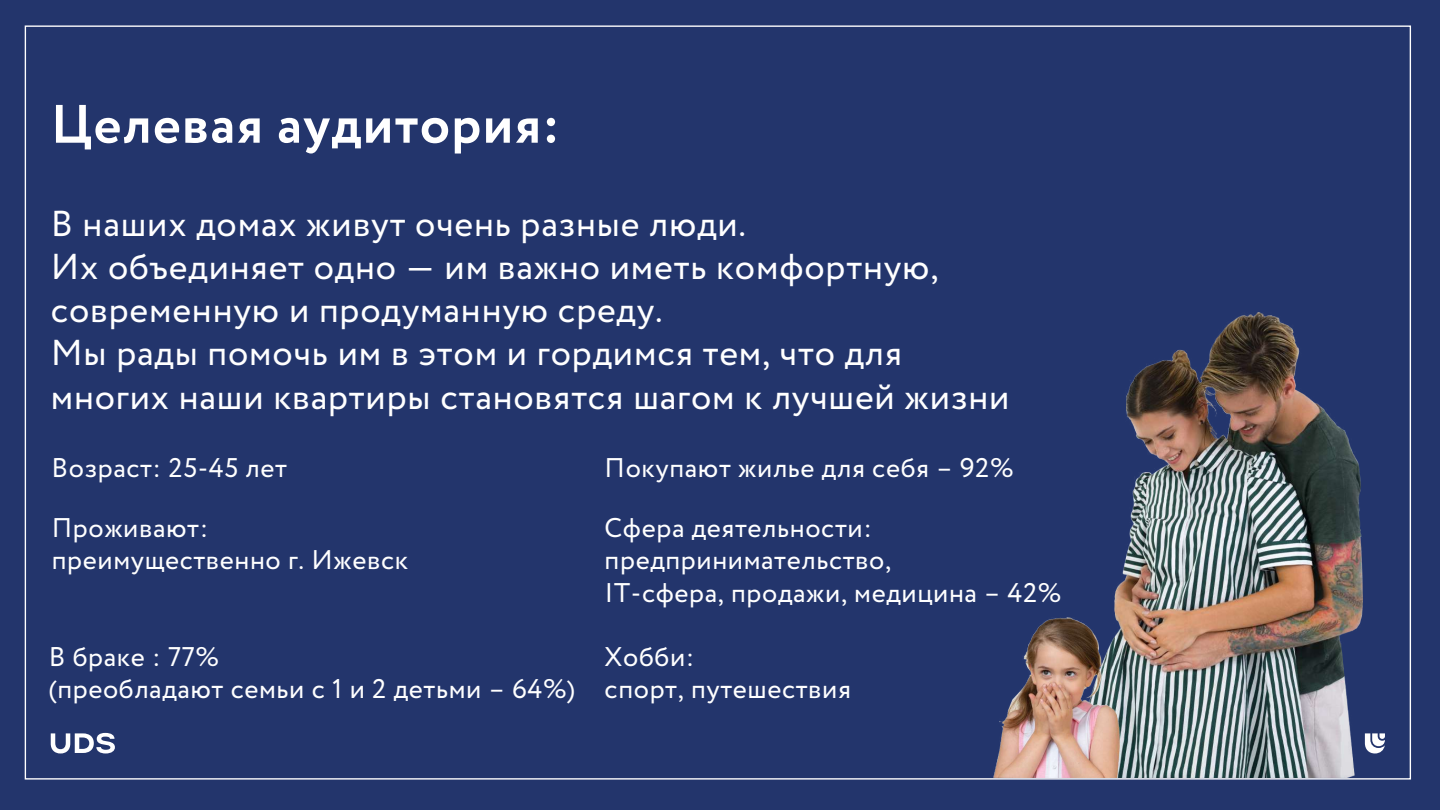
<style>
.page{position:relative;width:1440px;height:810px;background:#23356c}
.page>*{position:absolute;margin:0;border:0;box-sizing:border-box;transform-origin:0 0}
.t1{font:700 54px "Circe";letter-spacing:.02em;color:#fff}
.t2{font:36px/43.2px "Circe";letter-spacing:.02em;color:#fff}
.t3{font:27px/32.4px "Circe";letter-spacing:.02em;color:#fff}
</style>
<div class="page">
<svg style="left:51px;top:733px;width:64px;height:20px"></svg>
<svg style="left:1365px;top:733px;width:20px;height:20px"></svg>
<img style="left:1066px;top:312px;width:297px;height:466px">
<img style="left:993px;top:618px;width:126px;height:160px">
<h1 class="t1" style="left:51px;top:88px;width:510px">Целевая аудитория:</h1>
<h2 class="t2" style="left:51px;top:203px;width:960px">В наших домах живут очень разные люди.<br>Их объединяет одно — им важно иметь комфортную, современную и продуманную среду.<br>Мы рады помочь им в этом и гордимся тем, что для многих наши квартиры становятся шагом к лучшей жизни</h2>
<p class="t3" style="left:52px;top:453px;width:237px">Возраст: 25-45 лет</p>
<p class="t3" style="left:52px;top:512px;width:358px">Проживают: преимущественно г. Ижевск</p>
<p class="t3" style="left:49px;top:641px;width:528px">В браке : 77%<br>(преобладают семьи с 1 и 2 детьми – 64%)</p>
<p class="t3" style="left:605px;top:453px;width:411px">Покупают жилье для себя – 92%</p>
<p class="t3" style="left:605px;top:512px;width:458px">Сфера деятельности: предпринимательство,<br>IT-сфера, продажи, медицина – 42%</p>
<p class="t3" style="left:605px;top:641px;width:248px">Хобби:<br>спорт, путешествия</p>
</div>
